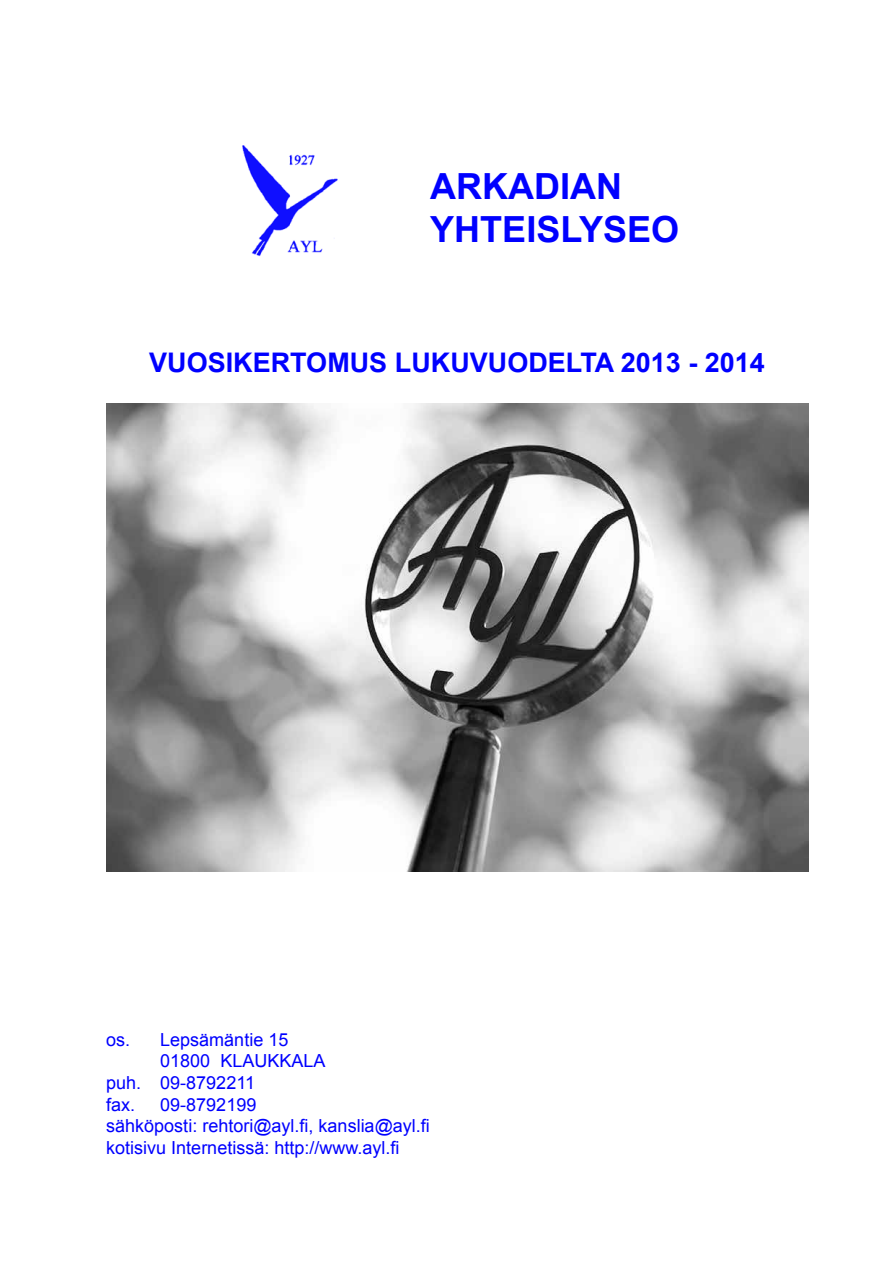
<style>
.page{position:relative;width:893px;height:1263px;background:#fff}
.page>*{position:absolute;margin:0;border:0;box-sizing:border-box;transform-origin:0 0}
.t1{font:700 36px/43.2px "Arial";color:#00f}
.t2{font:700 27px "Arial";color:#00f}
.t3{font:18px/21.6px "Arial";color:#00f}
</style>
<div class="page">
<img style="left:242px;top:145px;width:96px;height:111px">
<img style="left:106px;top:403px;width:702px;height:468px">
<h1 class="t1" style="left:430px;top:165px;width:250px">ARKADIAN<br>YHTEISLYSEO</h1>
<h2 class="t2" style="left:149px;top:348px;width:617px">VUOSIKERTOMUS LUKUVUODELTA 2013 - 2014</h2>
<p class="t3" style="left:106px;top:1029px;width:184px">os. Lepsämäntie 15</p>
<p class="t3" style="left:160px;top:1050px;width:167px">01800 KLAUKKALA</p>
<p class="t3" style="left:106px;top:1072px;width:150px">puh. 09-8792211</p>
<p class="t3" style="left:106px;top:1094px;width:31px">fax.</p>
<p class="t3" style="left:106px;top:1094px;width:325px;text-indent:54px">09-8792199<br>sähköposti: rehtori@ayl.fi, kanslia@ayl.fi kotisivu Internetissä: http://www.ayl.fi</p>
</div>
